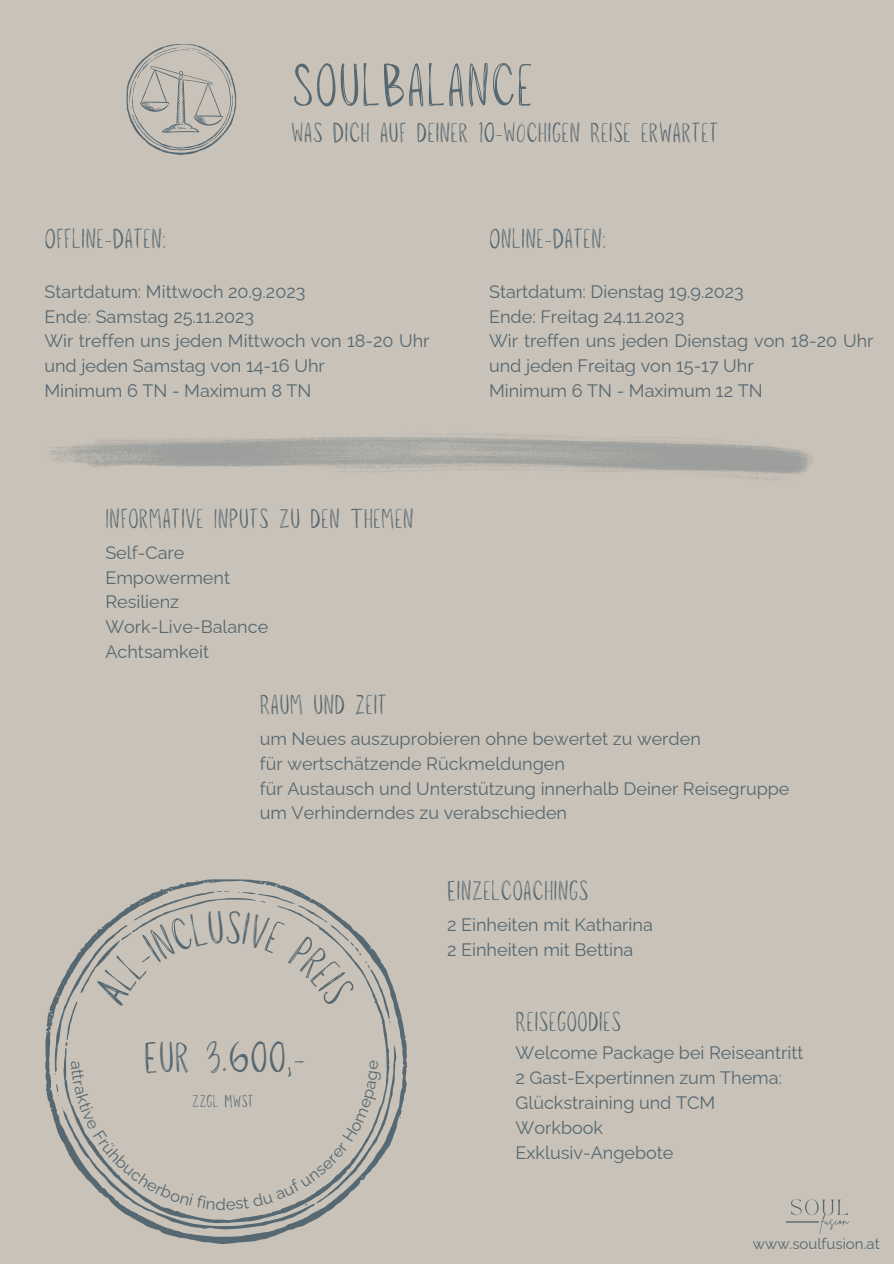
<style>
.page{position:relative;width:894px;height:1264px;background:#fff}
.page>*{position:absolute;margin:0;border:0;box-sizing:border-box;transform-origin:0 0}
.t1{font:700 52.5px "Louisville";color:#566871}
.t2{font:700 37.5px "Louisville";color:#566871}
.t3{font:700 24px "Louisville";color:#566871}
.t4{font:18px/24.8px "Raleway";color:#566871}
.t5{font:15px "Raleway";color:#566871}
.t6{font:700 15px "Louisville";color:#566871}
</style>
<div class="page">
<div style="left:0;top:0;width:893px;height:1263px;background:#c9c2b8"></div>
<svg style="left:126px;top:44px;width:110px;height:111px"></svg>
<hr style="left:785px;top:1221px;width:33px;height:1px;background:#566871">
<svg style="left:790px;top:1199px;width:58px;height:34px"></svg>
<svg style="left:45px;top:879px;width:362px;height:364px"></svg>
<svg style="left:51px;top:433px;width:762px;height:47px"></svg>
<svg style="left:92px;top:909px;width:264px;height:97px"></svg>
<svg style="left:71px;top:1060px;width:310px;height:149px"></svg>
<p class="t1" style="left:291px;top:57px;width:244px">SOULBALANCE</p>
<p class="t3" style="left:291px;top:120px;width:429px">WAS DICH AUF DEINER 10-WÖCHIGEN REISE ERWARTET</p>
<p class="t3" style="left:44px;top:226px;width:123px">OFFLINE-DATEN:</p>
<p class="t4" style="left:44px;top:279px;width:262px">Startdatum: Mittwoch 20.9.2023</p>
<p class="t4" style="left:44px;top:304px;width:211px">Ende: Samstag 25.11.2023</p>
<p class="t4" style="left:44px;top:329px;width:386px">Wir treffen uns jeden Mittwoch von 18-20 Uhr und jeden Samstag von 14-16 Uhr</p>
<p class="t4" style="left:44px;top:378px;width:268px">Minimum 6 TN - Maximum 8 TN</p>
<p class="t3" style="left:489px;top:226px;width:119px">ONLINE-DATEN:</p>
<p class="t4" style="left:489px;top:279px;width:256px">Startdatum: Dienstag 19.9.2023</p>
<p class="t4" style="left:489px;top:304px;width:197px">Ende: Freitag 24.11.2023</p>
<p class="t4" style="left:489px;top:329px;width:386px">Wir treffen uns jeden Dienstag von 18-20 Uhr und jeden Freitag von 15-17 Uhr</p>
<p class="t4" style="left:489px;top:378px;width:275px">Minimum 6 TN - Maximum 12 TN</p>
<p class="t3" style="left:105px;top:506px;width:310px">INFORMATIVE INPUTS ZU DEN THEMEN</p>
<p class="t4" style="left:105px;top:540px;width:81px">Self-Care</p>
<p class="t4" style="left:105px;top:565px;width:126px">Empowerment</p>
<p class="t4" style="left:105px;top:589px;width:75px">Resilienz</p>
<p class="t4" style="left:105px;top:614px;width:164px">Work-Live-Balance</p>
<p class="t4" style="left:105px;top:639px;width:105px">Achtsamkeit</p>
<p class="t3" style="left:260px;top:692px;width:129px">RAUM UND ZEIT</p>
<p class="t4" style="left:260px;top:726px;width:442px">um Neues auszuprobieren ohne bewertet zu werden</p>
<p class="t4" style="left:260px;top:751px;width:306px">für wertschätzende Rückmeldungen</p>
<p class="t4" style="left:260px;top:775px;width:531px">für Austausch und Unterstützung innerhalb Deiner Reisegruppe</p>
<p class="t4" style="left:260px;top:800px;width:309px">um Verhinderndes zu verabschieden</p>
<p class="t3" style="left:447px;top:878px;width:143px">EINZELCOACHINGS</p>
<p class="t4" style="left:447px;top:912px;width:207px">2 Einheiten mit Katharina</p>
<p class="t4" style="left:447px;top:937px;width:188px">2 Einheiten mit Bettina</p>
<p class="t2" style="left:144px;top:1037px;width:163px">EUR 3.600,-</p>
<p class="t6" style="left:192px;top:1092px;width:63px">ZZGL MWST</p>
<p class="t3" style="left:515px;top:1008px;width:107px">REISEGOODIES</p>
<p class="t4" style="left:515px;top:1040px;width:289px">Welcome Package bei Reiseantritt</p>
<p class="t4" style="left:515px;top:1065px;width:268px">2 Gast-Expertinnen zum Thema:</p>
<p class="t4" style="left:515px;top:1090px;width:201px">Glückstraining und TCM</p>
<p class="t4" style="left:515px;top:1114px;width:89px">Workbook</p>
<p class="t4" style="left:515px;top:1139px;width:159px">Exklusiv-Angebote</p>
<p class="t5" style="left:752px;top:1234px;width:128px">www.soulfusion.at</p>
</div>
